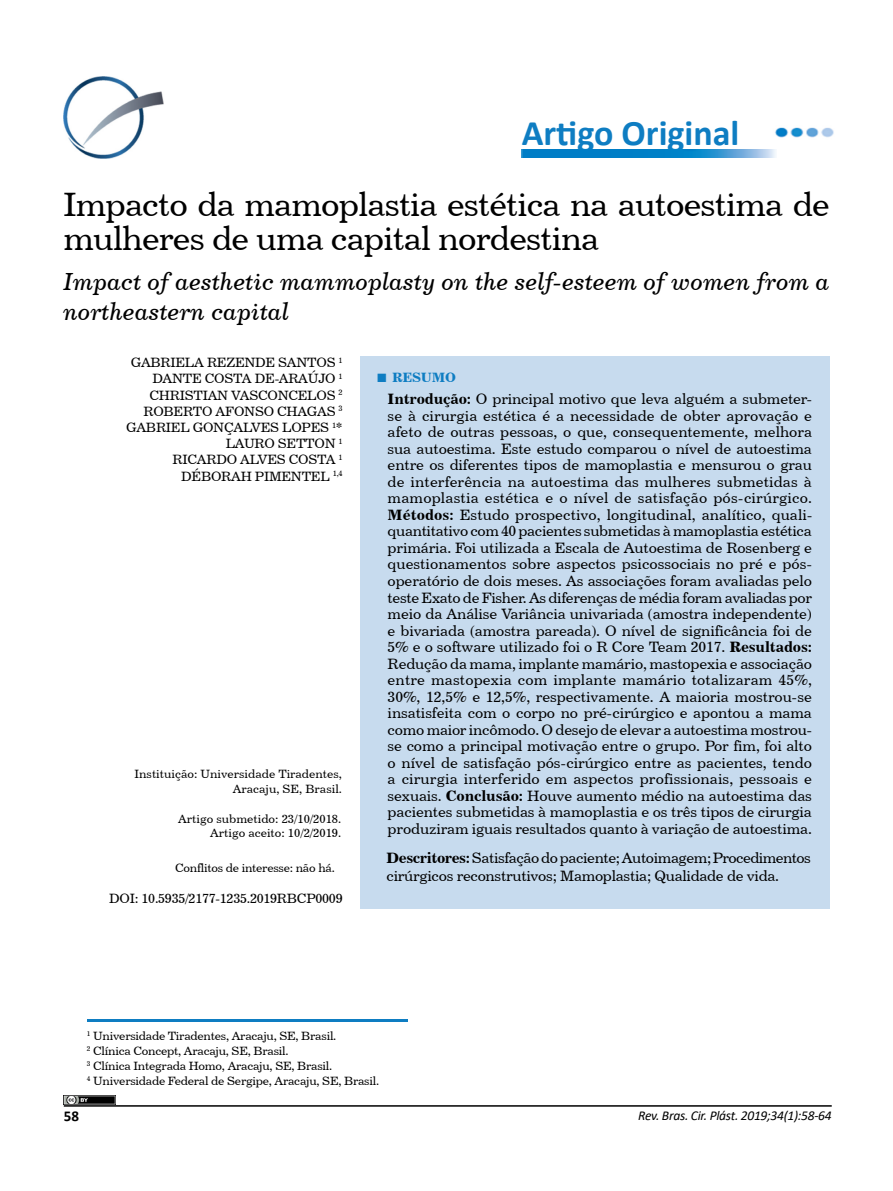
<style>
.page{position:relative;width:893px;height:1191px;background:#fff}
.page>*{position:absolute;margin:0;border:0;box-sizing:border-box;transform-origin:0 0}
.t1{font:700 36px "Calibri";color:#0e7dc2}
.t2{font:33.75px/34.5px "Century 731 BT Roman A";letter-spacing:-.025em;color:#000}
.t3{font:24.75px/29.7px "Century 731 BT Italic A";color:#000}
.t4{font:15px/16.5px "Century 731 BT Roman A";letter-spacing:-.02em;color:#000;text-align:justify}
.t5{font:700 15px "Calibri";color:#000}
.t6{font:13.5px/16.2px "Century 731 BT Roman A";letter-spacing:-.02em;color:#000;text-align:right}
.t7{font:italic 13.5px "Calibri";letter-spacing:-.02em;color:#000}
.t8{font:13.5px "Century 731 BT Bold A";letter-spacing:-.02em;color:#0e7dc2}
.t9{font:12px/15px "Century 731 BT Roman A";letter-spacing:-.02em;color:#000}
.t10{font:12px/14.4px "Century 731 BT Roman A";color:#000;text-align:right}
.s1{font-family:"Times New Roman";font-weight:700;font-size:18px}
.s2{font-family:"Century 731 BT Bold A"}
</style>
<div class="page">
<hr style="left:64px;top:1105px;width:768px;height:1px;background:#000">
<img style="left:775px;top:127px;width:59px;height:11px">
<img style="left:521px;top:150px;width:255px;height:7px">
<img style="left:63px;top:77px;width:101px;height:82px">
<div style="left:360px;top:356px;width:470px;height:552px;background:#c7dbee"></div>
<hr style="left:87px;top:1019px;width:320px;height:3px;background:#0e7dc2">
<img style="left:64px;top:1095px;width:51px;height:9px">
<h1 class="t1" style="left:522px;top:108px;width:219px">Artigo Original</h1>
<h2 class="t2" style="left:63px;top:186px;width:768px">Impacto da mamoplastia estética na autoestima de mulheres de uma capital nordestina</h2>
<h3 class="t3" style="left:63px;top:266px;width:768px">Impact of aesthetic mammoplasty on the self-esteem of women from a northeastern capital</h3>
<p class="t6" style="left:126px;top:354px;width:218px">GABRIELA REZENDE SANTOS <sup>1<br></sup>DANTE COSTA DE-ARAÚJO <sup>1<br></sup>CHRISTIAN VASCONCELOS <sup>2<br></sup>ROBERTO AFONSO CHAGAS <sup>3<br></sup>GABRIEL GONÇALVES LOPES <sup>1</sup>*<br>LAURO SETTON <sup>1<br></sup>RICARDO ALVES COSTA <sup>1<br></sup>DÉBORAH PIMENTEL <sup>1,4</sup></p>
<p class="t10" style="left:135px;top:766px;width:209px">Instituição: Universidade Tiradentes,<br>Aracaju, SE, Brasil.</p>
<p class="t10" style="left:178px;top:811px;width:165px">Artigo submetido: 23/10/2018.<br>Artigo aceito: 10/2/2019.</p>
<p class="t9" style="left:175px;top:860px;width:161px">Conflitos de interesse: não há.</p>
<p class="t6" style="left:109px;top:890px;width:235px">DOI: 10.5935/2177-1235.2019RBCP0009</p>
<p class="t8" style="left:376px;top:369px;width:81px"><span class="s1">■</span> RESUMO</p>
<p class="t4" style="left:388px;top:391px;width:426px"><span class="s2">Introdução:</span> O principal motivo que leva alguém a submeter&shy;se à cirurgia estética é a necessidade de obter aprovação e afeto de outras pessoas, o que, consequentemente, melhora sua autoestima. Este estudo comparou o nível de autoestima entre os diferentes tipos de mamoplastia e mensurou o grau de interferência na autoestima das mulheres submetidas à mamoplastia estética e o nível de satisfação pós-cirúrgico.<br><span class="s2">Métodos:</span> Estudo prospectivo, longitudinal, analítico, quali&shy;quantitativo com 40 pacientes submetidas à mamoplastia estética primária. Foi utilizada a Escala de Autoestima de Rosenberg e questionamentos sobre aspectos psicossociais no pré e pós&shy;operatório de dois meses. As associações foram avaliadas pelo teste Exato de Fisher. As diferenças de média foram avaliadas por meio da Análise Variância univariada (amostra independente) e bivariada (amostra pareada). O nível de significância foi de 5% e o software utilizado foi o R Core Team 2017. <span class="s2">Resultados:<br></span>Redução da mama, implante mamário, mastopexia e associação entre mastopexia com implante mamário totalizaram 45%, 30%, 12,5% e 12,5%, respectivamente. A maioria mostrou-se insatisfeita com o corpo no pré-cirúrgico e apontou a mama como maior incômodo. O desejo de elevar a autoestima mostrou&shy;se como a principal motivação entre o grupo. Por fim, foi alto o nível de satisfação pós-cirúrgico entre as pacientes, tendo a cirurgia interferido em aspectos profissionais, pessoais e sexuais. <span class="s2">Conclusão:</span> Houve aumento médio na autoestima das pacientes submetidas à mamoplastia e os três tipos de cirurgia produziram iguais resultados quanto à variação de autoestima.</p>
<p class="t4" style="left:387px;top:848px;width:426px;line-height:18px"><span class="s2">Descritores:</span> Satisfação do paciente; Autoimagem; Procedimentos cirúrgicos reconstrutivos; Mamoplastia; Qualidade de vida.</p>
<p class="t9" style="left:87px;top:1027px;width:294px"><sup>1</sup> Universidade Tiradentes, Aracaju, SE, Brasil.<br><sup>2</sup> Clínica Concept, Aracaju, SE, Brasil.<br><sup>3</sup> Clínica Integrada Homo, Aracaju, SE, Brasil.<br><sup>4</sup> Universidade Federal de Sergipe, Aracaju, SE, Brasil.</p>
<p class="t5" style="left:64px;top:1105px;width:17px">58</p>
<p class="t7" style="left:638px;top:1106px;width:195px">Rev. Bras. Cir. Plást. 2019;34(1):58-64</p>
</div>
